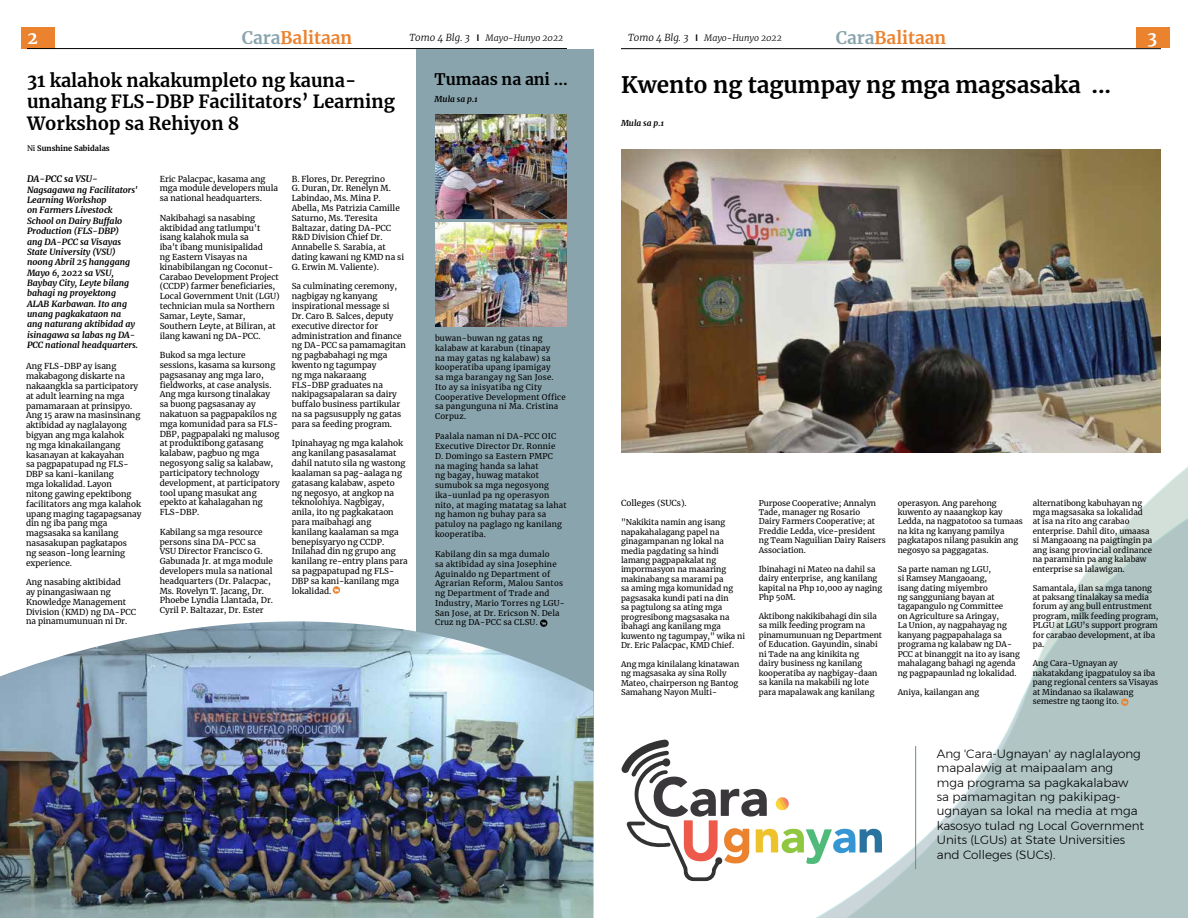
<style>
.page{position:relative;width:1188px;height:918px;background:#fff}
.page>*{position:absolute;margin:0;border:0;box-sizing:border-box;transform-origin:0 0}
.t1{font:700 22.5px "Merriweather";color:#000}
.t2{font:700 18px/21.6px "Merriweather";color:#000}
.t3{font:700 17.1px "Merriweather";color:#eb822e}
.t4{font:700 17.1px "Merriweather";color:#fff}
.t5{font:700 15.75px "Merriweather";color:#000}
.t6{font:300 12px/14.4px "Montserrat";color:#000}
.t7{font:italic 700 9px "Merriweather";color:#000}
.t8{font:italic 300 8.77px "Merriweather";color:#000}
.t9{font:italic 700 8.62px/10.4px "Merriweather";color:#000}
.t10{font:italic 700 8.25px "Merriweather";color:#000}
.t11{font:8.25px "Merriweather";color:#000}
.t12{font:8.18px/9.8px "Merriweather";color:#000}
.t13{font:7.88px/9.4px "Merriweather";color:#000}
.t14{font:7.88px/9.8px "Merriweather";letter-spacing:.025em;color:#000}
.t15{font:700 7.5px "Merriweather";color:#000}
.s1{color:#89a4ad}
.s2{font-size:9.75px}
.s3{font-family:"Helvetica LT Std";font-weight:700;font-style:normal;font-stretch:condensed}
.s4{font-weight:400}
</style>
<div class="page">
<div style="left:21px;top:27px;width:34px;height:21px;background:#eb822e"></div>
<div style="left:1136px;top:27px;width:34px;height:21px;background:#eb822e"></div>
<hr style="left:27px;top:48px;width:540px;height:1px;background:#000">
<hr style="left:621px;top:49px;width:540px;height:1px;background:#000">
<div style="left:416px;top:49px;width:178px;height:697px;background:#89a4ad"></div>
<img style="left:621px;top:150px;width:539px;height:302px">
<img style="left:0;top:621px;width:594px;height:297px">
<img style="left:435px;top:222px;width:132px;height:105px">
<svg style="left:816px;top:474px;width:372px;height:444px"></svg>
<svg style="left:621px;top:739px;width:261px;height:142px"></svg>
<hr style="left:915px;top:746px;width:1px;height:123px;background:#619177">
<img style="left:435px;top:114px;width:132px;height:105px">
<svg style="left:1121px;top:698px;width:7px;height:8px"></svg>
<svg style="left:540px;top:619px;width:7px;height:8px"></svg>
<svg style="left:333px;top:586px;width:7px;height:8px"></svg>
<h3 class="t4" style="left:27px;top:26px;width:12px">2</h3>
<h3 class="t3" style="left:242px;top:26px;width:112px"><span class="s1">Cara</span>Balitaan</h3>
<p class="t8" style="left:410px;top:32px;width:155px"><span class="s2">Tomo 4 Blg. 3</span> <span class="s3">I</span> Mayo-Hunyo 2022</p>
<p class="t8" style="left:628px;top:32px;width:155px"><span class="s2">Tomo 4 Blg. 3</span> <span class="s3">I</span> Mayo-Hunyo 2022</p>
<h3 class="t3" style="left:836px;top:26px;width:112px"><span class="s1">Cara</span>Balitaan</h3>
<h3 class="t4" style="left:1148px;top:26px;width:11px">3</h3>
<h2 class="t2" style="left:27px;top:69px;width:369px">31 kalahok nakakumpleto ng kauna&shy;unahang FLS-DBP Facilitators’ Learning<br>Workshop sa Rehiyon 8</h2>
<p class="t15" style="left:27px;top:143px;width:84px"><span class="s4">Ni</span> Sunshine Sabidalas</p>
<h3 class="t5" style="left:435px;top:68px;width:135px">Tumaas na ani ...</h3>
<p class="t10" style="left:435px;top:94px;width:45px">Mula sa p.1</p>
<h1 class="t1" style="left:621px;top:69px;width:492px">Kwento ng tagumpay ng mga magsasaka ...</h1>
<p class="t10" style="left:621px;top:118px;width:45px">Mula sa p.1</p>
<p class="t7" style="left:27px;top:173px;width:72px">DA-PCC sa VSU-</p>
<p class="t9" style="left:27px;top:184px;width:113px">Nagsagawa ng Facilitators'<br>Learning Workshop<br>on Farmers Livestock<br>School on Dairy Buffalo<br>Production (FLS-DBP)<br>ang DA-PCC sa Visayas<br>State University (VSU) noong Abril 25 hanggang<br>Mayo 6, 2022 sa VSU,<br>Baybay City, Leyte bilang bahagi ng proyektong<br>ALAB Karbawan. Ito ang unang pagkakataon na ang naturang aktibidad ay isinagawa sa labas ng DA-<br>PCC national headquarters.</p>
<p class="t12" style="left:26px;top:361px;width:117px">Ang FLS-DBP ay isang makabagong diskarte na nakaangkla sa participatory at adult learning na mga pamamaraan at prinsipyo.<br>Ang 15 araw na masinsinang aktibidad ay naglalayong bigyan ang mga kalahok<br>ng mga kinakailangang kasanayan at kakayahan<br>sa pagpapatupad ng FLS-<br>DBP sa kani-kanilang<br>mga lokalidad. Layon<br>nitong gawing epektibong facilitators ang mga kalahok upang maging tagapagsanay din ng iba pang mga magsasaka sa kanilang nasasakupan pagkatapos<br>ng season-long learning experience.</p>
<p class="t12" style="left:26px;top:577px;width:111px">Ang nasabing aktibidad<br>ay pinangasiwaan ng<br>Knowledge Management<br>Division (KMD) ng DA-PCC na pinamumunuan ni Dr.</p>
<p class="t12" style="left:160px;top:173px;width:120px">Eric Palacpac, kasama ang mga module developers mula sa national headquarters.</p>
<p class="t12" style="left:160px;top:213px;width:121px">Nakibahagi sa nasabing aktibidad ang tatlumpu't isang kalahok mula sa<br>iba't ibang munisipalidad<br>ng Eastern Visayas na kinabibilangan ng Coconut-<br>Carabao Development Project (CCDP) farmer beneficiaries,<br>Local Government Unit (LGU) technician mula sa Northern<br>Samar, Leyte, Samar,<br>Southern Leyte, at Biliran, at ilang kawani ng DA-PCC.</p>
<p class="t12" style="left:160px;top:350px;width:122px">Bukod sa mga lecture sessions, kasama sa kursong pagsasanay ang mga laro, fieldworks, at case analysis.<br>Ang mga kursong tinalakay sa buong pagsasanay ay nakatuon sa pagpapakilos ng mga komunidad para sa FLS-<br>DBP, pagpapalaki ng malusog at produktibong gatasang kalabaw, pagbuo ng mga negosyong salig sa kalabaw, participatory technology development, at participatory tool upang masukat ang epekto at kahalagahan ng<br>FLS-DBP.</p>
<p class="t12" style="left:160px;top:527px;width:115px">Kabilang sa mga resource persons sina DA-PCC sa<br>VSU Director Francisco G.<br>Gabunada Jr. at mga module developers mula sa national headquarters (Dr. Palacpac,<br>Ms. Rovelyn T. Jacang, Dr.<br>Phoebe Lyndia Llantada, Dr.<br>Cyril P. Baltazar, Dr. Ester</p>
<p class="t12" style="left:292px;top:173px;width:114px">B. Flores, Dr. Peregrino<br>G. Duran, Dr. Renelyn M.<br>Labindao, Ms. Mina P.<br>Abella, Ms Patrizia Camille<br>Saturno, Ms. Teresita<br>Baltazar, dating DA-PCC<br>R&amp;D Division Chief Dr.<br>Annabelle S. Sarabia, at dating kawani ng KMD na si<br>G. Erwin M. Valiente).</p>
<p class="t12" style="left:292px;top:281px;width:116px">Sa culminating ceremony, nagbigay ng kanyang inspirational message si<br>Dr. Caro B. Salces, deputy executive director for administration and finance ng DA-PCC sa pamamagitan ng pagbabahagi ng mga kwento ng tagumpay<br>ng mga nakaraang<br>FLS-DBP graduates na nakipagsapalaran sa dairy buffalo business partikular na sa pagsusupply ng gatas para sa feeding program.</p>
<p class="t12" style="left:292px;top:438px;width:118px">Ipinahayag ng mga kalahok ang kanilang pasasalamat dahil natuto sila ng wastong kaalaman sa pag-aalaga ng gatasang kalabaw, aspeto<br>ng negosyo, at angkop na teknolohiya. Nagbigay, anila, ito ng pagkakataon para maibahagi ang kanilang kaalaman sa mga benepisyaryo ng CCDP.<br>Inilahad din ng grupo ang kanilang re-entry plans para sa pagpapatupad ng FLS-<br>DBP sa kani-kanilang mga lokalidad.</p>
<p class="t14" style="left:435px;top:333px;width:132px">buwan-buwan ng gatas ng kalabaw at karabun (tinapay<br>na may gatas ng kalabaw) sa kooperatiba upang ipamigay<br>sa mga barangay ng San Jose.<br>Ito ay sa inisyatiba ng City<br>Cooperative Development Office sa pangunguna ni Ma. Cristina<br>Corpuz.</p>
<p class="t14" style="left:435px;top:432px;width:133px">Paalala naman ni DA-PCC OIC<br>Executive Director Dr. Ronnie<br>D. Domingo sa Eastern PMPC<br>na maging handa sa lahat<br>ng bagay, huwag matakot sumubok sa mga negosyong ika-uunlad pa ng operasyon nito, at maging matatag sa lahat ng hamon ng buhay para sa patuloy na paglago ng kanilang kooperatiba.</p>
<p class="t14" style="left:435px;top:549px;width:131px">Kabilang din sa mga dumalo<br>sa aktibidad ay sina Josephine<br>Aguinaldo ng Department of<br>Agrarian Reform, Malou Santos ng Department of Trade and<br>Industry, Mario Torres ng LGU-<br>San Jose, at Dr. Ericson N. Dela<br>Cruz ng DA-PCC sa CLSU.</p>
<p class="t11" style="left:621px;top:497px;width:67px">Colleges (SUCs).</p>
<p class="t13" style="left:621px;top:517px;width:126px">"Nakikita namin ang isang napakahalagang papel na ginagampanan ng lokal na media pagdating sa hindi lamang pagpapakalat ng impormasyon na maaaring makinabang sa marami pa<br>sa aming mga komunidad ng pagsasaka kundi pati na din<br>sa pagtulong sa ating mga progresibong magsasaka na ibahagi ang kanilang mga kuwento ng tagumpay," wika ni<br>Dr. Eric Palacpac, KMD Chief.</p>
<p class="t13" style="left:621px;top:659px;width:120px">Ang mga kinilalang kinatawan ng magsasaka ay sina Rolly<br>Mateo, chairperson ng Bantog<br>Samahang Nayon Multi-</p>
<p class="t13" style="left:759px;top:498px;width:128px">Purpose Cooperative; Annalyn<br>Tade, manager ng Rosario<br>Dairy Farmers Cooperative; at<br>Freddie Ledda, vice-president ng Team Naguilian Dairy Raisers<br>Association.</p>
<p class="t13" style="left:759px;top:564px;width:125px">Ibinahagi ni Mateo na dahil sa dairy enterprise, ang kanilang kapital na Php 10,000 ay naging<br>Php 50M.</p>
<p class="t13" style="left:759px;top:611px;width:125px">Aktibong nakikibahagi din sila sa milk feeding program na pinamumunuan ng Department of Education. Gayundin, sinabi ni Tade na ang kinikita ng<br>dairy business ng kanilang kooperatiba ay nagbigay-daan sa kanila na makabili ng lote para mapalawak ang kanilang</p>
<p class="t13" style="left:898px;top:498px;width:127px">operasyon. Ang parehong kuwento ay naaangkop kay<br>Ledda, na nagpatotoo sa tumaas na kita ng kanyang pamilya pagkatapos nilang pasukin ang negosyo sa paggagatas.</p>
<p class="t13" style="left:898px;top:564px;width:124px">Sa parte naman ng LGU,<br>si Ramsey Mangaoang,<br>isang dating miyembro<br>ng sangguniang bayan at tagapangulo ng Committee<br>on Agriculture sa Aringay,<br>La Union, ay nagpahayag ng kanyang pagpapahalaga sa programa ng kalabaw ng DA-<br>PCC at binanggit na ito ay isang mahalagang bahagi ng agenda ng pagpapaunlad ng lokalidad.</p>
<p class="t13" style="left:898px;top:687px;width:83px">Aniya, kailangan ang</p>
<p class="t13" style="left:1033px;top:498px;width:121px">alternatibong kabuhayan ng mga magsasaka sa lokalidad at isa na rito ang carabao enterprise. Dahil dito, umaasa si Mangaoang na paigtingin pa ang isang provincial ordinance na paramihin pa ang kalabaw enterprise sa lalawigan.</p>
<p class="t13" style="left:1033px;top:583px;width:127px">Samantala, ilan sa mga tanong at paksang tinalakay sa media forum ay ang bull entrustment program, milk feeding program,<br>PLGU at LGU’s support program for carabao development, at iba pa.</p>
<p class="t13" style="left:1033px;top:658px;width:127px">Ang Cara-Ugnayan ay nakatakdang ipagpatuloy sa iba pang regional centers sa Visayas at Mindanao sa ikalawang semestre ng taong ito.</p>
<p class="t6" style="left:937px;top:746px;width:209px">Ang 'Cara-Ugnayan' ay naglalayong mapalawig at maipaalam ang<br>mga programa sa pagkakalabaw<br>sa pamamagitan ng pakikipag&shy;ugnayan sa lokal na media at mga kasosyo tulad ng Local Government<br>Units (LGUs) at State Universities and Colleges (SUCs).</p>
</div>
